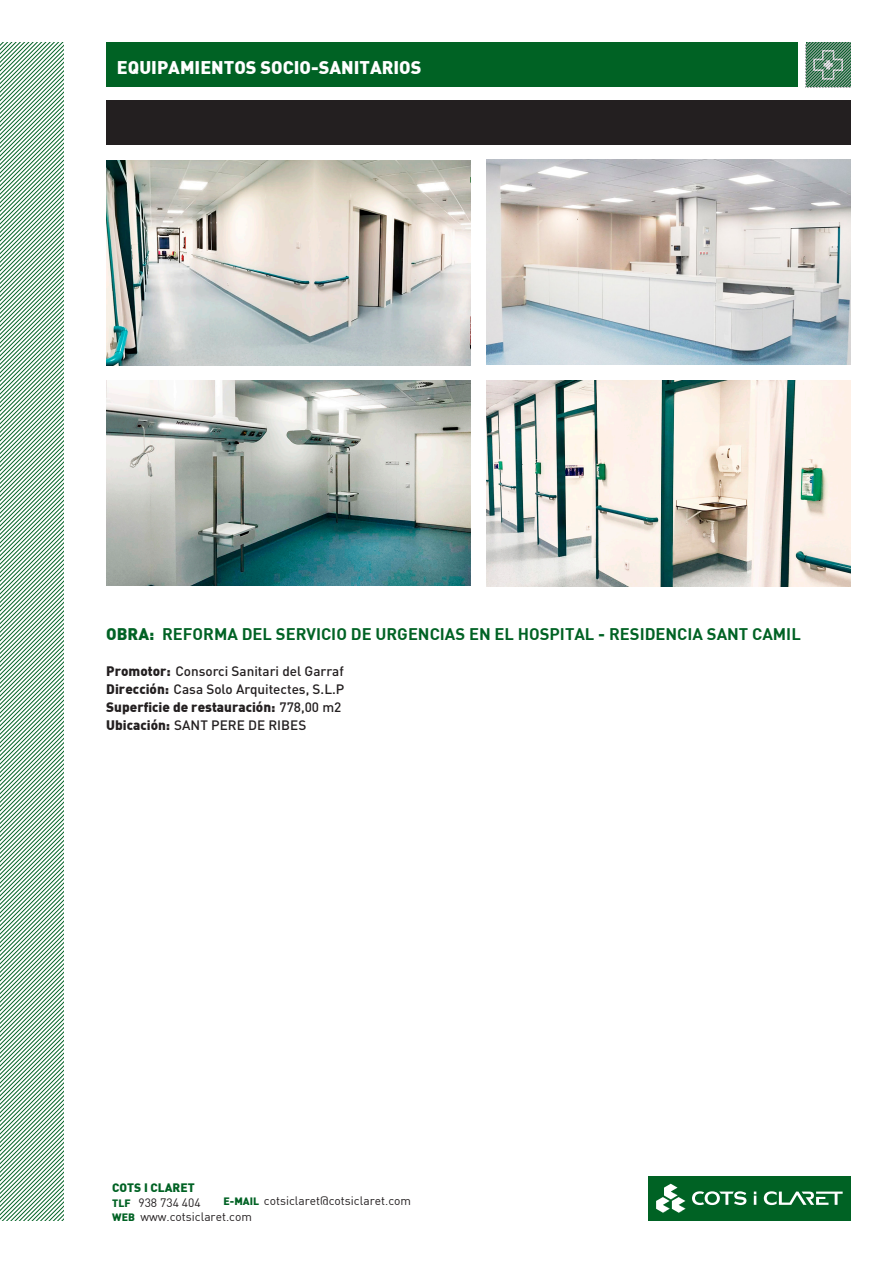
<style>
.page{position:relative;width:893px;height:1263px;background:#fff}
.page>*{position:absolute;margin:0;border:0;box-sizing:border-box;transform-origin:0 0}
.t1{font:900 18px "DIN";color:#fff}
.t2{font:700 16.5px "DIN";color:#006224}
.t3{font:500 13.5px "DIN Pro";color:#231f20}
.t4{font:900 13.5px "DIN";color:#231f20}
.t5{font:12px "DIN";color:#231f20}
.t6{font:900 12px "DIN";color:#006224}
.s1{font-weight:900}
.s2{font-family:"DIN";font-weight:900}
.s3{font-family:"DIN Pro";font-weight:500}
.s4{font-weight:900;font-size:10.5px;color:#006224}
</style>
<div class="page">
<div style="left:106px;top:43px;width:691px;height:44px;background:#006224"></div>
<svg style="left:0;top:43px;width:64px;height:1177px"></svg>
<svg style="left:806px;top:43px;width:44px;height:44px;background:#5f8c72"></svg>
<div style="left:648px;top:1176px;width:202px;height:44px;background:#006224"></div>
<svg style="left:692px;top:1191px;width:54px;height:14px"></svg>
<svg style="left:764px;top:1191px;width:79px;height:14px"></svg>
<svg style="left:754px;top:1191px;width:2px;height:14px"></svg>
<svg style="left:656px;top:1184px;width:29px;height:29px"></svg>
<div style="left:106px;top:100px;width:744px;height:45px;background:#231f20"></div>
<img style="left:106px;top:380px;width:364px;height:206px">
<img style="left:486px;top:380px;width:364px;height:207px">
<img style="left:106px;top:160px;width:364px;height:206px">
<img style="left:486px;top:159px;width:364px;height:206px">
<p class="t1" style="left:117px;top:56px;width:306px">EQUIPAMIENTOS SOCIO-SANITARIOS</p>
<p class="t2" style="left:106px;top:623px;width:696px"><span class="s1">OBRA:</span> REFORMA DEL SERVICIO DE URGENCIAS EN EL HOSPITAL - RESIDENCIA SANT CAMIL</p>
<p class="t3" style="left:106px;top:662px;width:239px"><span class="s2">Promotor:</span> Consorci Sanitari del Garraf</p>
<p class="t3" style="left:106px;top:680px;width:240px"><span class="s2">Dirección:</span> Casa Solo Arquitectes, S.L.P</p>
<p class="t4" style="left:106px;top:698px;width:237px">Superficie de restauración: <span class="s3">778,00 m2</span></p>
<p class="t3" style="left:106px;top:716px;width:201px"><span class="s2">Ubicación:</span> SANT PERE DE RIBES</p>
<p class="t6" style="left:112px;top:1180px;width:84px">COTS I CLARET</p>
<p class="t5" style="left:112px;top:1195px;width:90px"><span class="s4">TLF</span> 938 734 404</p>
<p class="t5" style="left:112px;top:1209px;width:141px"><span class="s4">WEB</span> www.cotsiclaret.com</p>
<p class="t5" style="left:224px;top:1194px;width:189px"><span class="s4">E-MAIL</span> cotsiclaret@cotsiclaret.com</p>
</div>
